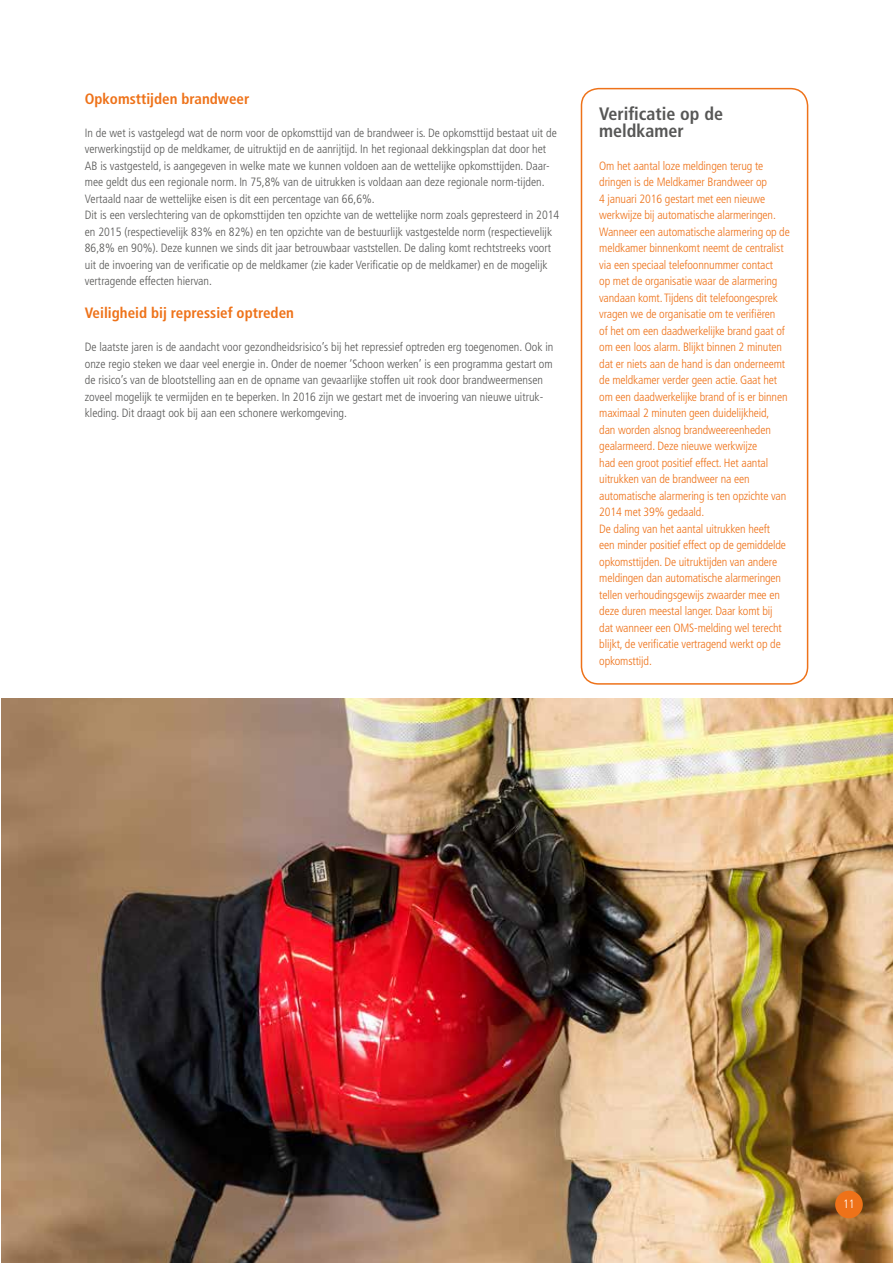
<style>
.page{position:relative;width:893px;height:1263px;background:#fff}
.page>*{position:absolute;margin:0;border:0;box-sizing:border-box;transform-origin:0 0}
.t1{font:700 condensed 18px/16.5px "Frutiger LT Std";color:#575756}
.t2{font:700 condensed 15px "Frutiger LT Std";color:#ee7219}
.t3{font:300 condensed 12px/16.5px "Frutiger LT Std";color:#575756}
.t4{font:300 condensed 12px/16.5px "Frutiger LT Std";letter-spacing:-.01em;color:#ee7219}
.t5{font:300 condensed 12px "Frutiger LT Std";color:#fff}
</style>
<div class="page">
<div style="left:581px;top:88px;width:227px;height:597px;border:2px solid #ee7219;border-radius:17px"></div>
<img style="left:1px;top:698px;width:892px;height:565px">
<div style="left:835px;top:1191px;width:28px;height:27px;background:#ee7219;border-radius:50%"></div>
<p class="t2" style="left:85px;top:89px;width:166px">Opkomsttijden brandweer</p>
<p class="t3" style="left:85px;top:124px;width:476px">In de wet is vastgelegd wat de norm voor de opkomsttijd van de brandweer is. De opkomsttijd bestaat uit de verwerkingstijd op de meldkamer, de uitruktijd en de aanrijtijd. In het regionaal dekkingsplan dat door het AB is vastgesteld, is aangegeven in welke mate we kunnen voldoen aan de wettelijke opkomsttijden. Daar&shy;mee geldt dus een regionale norm. In 75,8% van de uitrukken is voldaan aan deze regionale norm-tijden.<br>Vertaald naar de wettelijke eisen is dit een percentage van 66,6%.<br>Dit is een verslechtering van de opkomsttijden ten opzichte van de wettelijke norm zoals gepresteerd in 2014 en 2015 (respectievelijk 83% en 82%) en ten opzichte van de bestuurlijk vastgestelde norm (respectievelijk 86,8% en 90%). Deze kunnen we sinds dit jaar betrouwbaar vaststellen. De daling komt rechtstreeks voort uit de invoering van de verificatie op de meldkamer (zie kader Verificatie op de meldkamer) en de mogelijk vertragende effecten hiervan.</p>
<p class="t2" style="left:85px;top:304px;width:211px">Veiligheid bij repressief optreden</p>
<p class="t3" style="left:85px;top:339px;width:470px">De laatste jaren is de aandacht voor gezondheidsrisico’s bij het repressief optreden erg toegenomen. Ook in onze regio steken we daar veel energie in. Onder de noemer ‘Schoon werken’ is een programma gestart om de risico’s van de blootstelling aan en de opname van gevaarlijke stoffen uit rook door brandweermensen zoveel mogelijk te vermijden en te beperken. In 2016 zijn we gestart met de invoering van nieuwe uitruk&shy;kleding. Dit draagt ook bij aan een schonere werkomgeving.</p>
<h1 class="t1" style="left:599px;top:106px;width:125px">Verificatie op de meldkamer</h1>
<p class="t4" style="left:599px;top:157px;width:192px">Om het aantal loze meldingen terug te dringen is de Meldkamer Brandweer op<br>4 januari 2016 gestart met een nieuwe werkwijze bij automatische alarmeringen.<br>Wanneer een automatische alarmering op de meldkamer binnenkomt neemt de centralist via een speciaal telefoonnummer contact<br>op met de organisatie waar de alarmering vandaan komt. Tijdens dit telefoongesprek vragen we de organisatie om te verifiëren<br>of het om een daadwerkelijke brand gaat of om een loos alarm. Blijkt binnen 2 minuten dat er niets aan de hand is dan onderneemt de meldkamer verder geen actie. Gaat het om een daadwerkelijke brand of is er binnen maximaal 2 minuten geen duidelijkheid,<br>dan worden alsnog brandweereenheden gealarmeerd. Deze nieuwe werkwijze<br>had een groot positief effect. Het aantal uitrukken van de brandweer na een automatische alarmering is ten opzichte van 2014 met 39% gedaald.<br>De daling van het aantal uitrukken heeft<br>een minder positief effect op de gemiddelde opkomsttijden. De uitruktijden van andere meldingen dan automatische alarmeringen tellen verhoudingsgewijs zwaarder mee en deze duren meestal langer. Daar komt bij<br>dat wanneer een OMS-melding wel terecht blijkt, de verificatie vertragend werkt op de opkomsttijd.</p>
<p class="t5" style="left:843px;top:1197px;width:13px">11</p>
</div>
